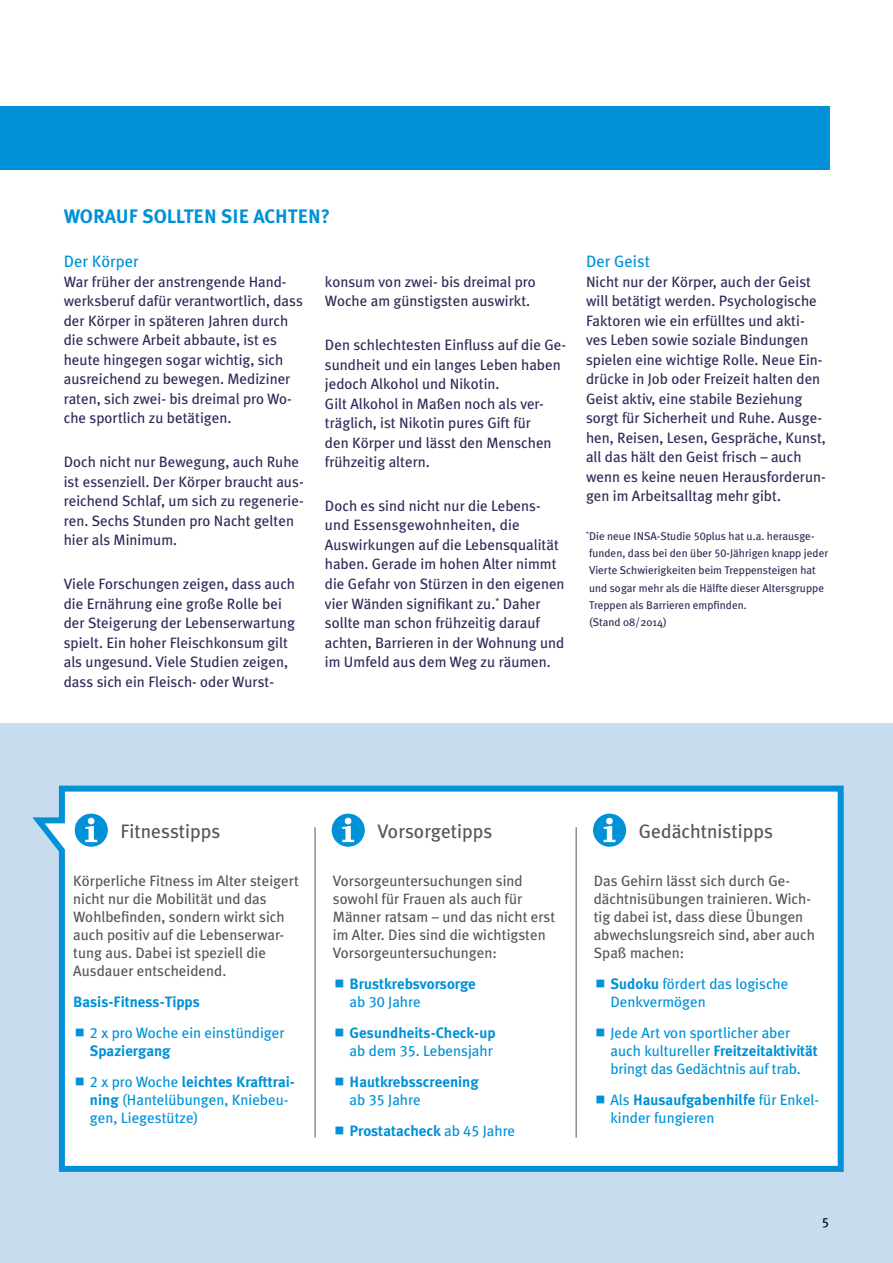
<style>
.page{position:relative;width:893px;height:1263px;background:#fff}
.page>*{position:absolute;margin:0;border:0;box-sizing:border-box;transform-origin:0 0}
.t1{font:19.5px "Meta Plus";color:#565655}
.t2{font:700 19.5px "Meta Plus";color:#0091d7}
.t3{font:16.5px "Meta Plus";color:#0091d7}
.t4{font:15px/19.5px "Meta Plus";color:#2e2a58}
.t5{font:15px/18px "Meta Plus";color:#565655}
.t6{font:15px/18px "Meta Plus";color:#0091d7}
.t7{font:700 15px/18px "Meta Plus";color:#0091d7}
.t8{font:13.5px "Meta Plus";color:#000}
.t9{font:11.25px/17.2px "Meta Plus";color:#2e2a58}
.s1{font-family:"Meta Plus Book Caps"}
.s2{font-weight:700}
.s3{font-weight:400}
.s4{font-family:"Meta Plus Book Caps";font-weight:400}
</style>
<div class="page">
<div style="left:0;top:724px;width:893px;height:539px;background:#c8dcf0"></div>
<svg style="left:32px;top:785px;width:812px;height:387px;background:#f1f8fc"></svg>
<div style="left:0;top:106px;width:829px;height:64px;background:#0091d7"></div>
<hr style="left:315px;top:827px;width:1px;height:311px;background:#565655">
<hr style="left:576px;top:827px;width:1px;height:311px;background:#565655">
<div style="left:75px;top:814px;width:33px;height:33px;background:#0091d7;border-radius:50%"></div>
<svg style="left:85px;top:818px;width:12px;height:24px"></svg>
<div style="left:332px;top:814px;width:33px;height:33px;background:#0091d7;border-radius:50%"></div>
<svg style="left:342px;top:818px;width:12px;height:24px"></svg>
<div style="left:593px;top:814px;width:33px;height:33px;background:#0091d7;border-radius:50%"></div>
<svg style="left:604px;top:826px;width:11px;height:16px"></svg>
<div style="left:606px;top:818px;width:7px;height:6px;background:#fff;border-radius:50%"></div>
<svg style="left:76px;top:1028px;width:8px;height:8px"></svg>
<svg style="left:76px;top:1077px;width:8px;height:8px"></svg>
<svg style="left:336px;top:980px;width:7px;height:8px"></svg>
<svg style="left:336px;top:1028px;width:7px;height:8px"></svg>
<svg style="left:336px;top:1077px;width:7px;height:8px"></svg>
<svg style="left:336px;top:1126px;width:7px;height:8px"></svg>
<svg style="left:597px;top:980px;width:7px;height:8px"></svg>
<svg style="left:597px;top:1028px;width:7px;height:8px"></svg>
<svg style="left:597px;top:1095px;width:7px;height:8px"></svg>
<p class="t2" style="left:64px;top:205px;width:268px">WORAUF SOLLTEN SIE ACHTEN?</p>
<p class="t3" style="left:64px;top:252px;width:77px">Der Körper</p>
<p class="t4" style="left:64px;top:272px;width:241px">War früher der anstrengende Hand&shy;werksberuf dafür verantwortlich, dass der Körper in späteren Jahren durch die schwere Arbeit abbaute, ist es heute hingegen sogar wichtig, sich ausreichend zu bewegen. Mediziner raten, sich zwei- bis dreimal pro Wo&shy;che sportlich zu betätigen.</p>
<p class="t4" style="left:64px;top:452px;width:241px">Doch nicht nur Bewegung, auch Ruhe ist essenziell. Der Körper braucht aus&shy;reichend Schlaf, um sich zu regenerie&shy;ren. Sechs Stunden pro Nacht gelten hier als Minimum.</p>
<p class="t4" style="left:64px;top:574px;width:233px">Viele Forschungen zeigen, dass auch die Ernährung eine große Rolle bei der Steigerung der Lebenserwartung spielt. Ein hoher Fleischkonsum gilt als ungesund. Viele Studien zeigen, dass sich ein Fleisch- oder Wurst-</p>
<p class="t4" style="left:325px;top:272px;width:212px">konsum von zwei- bis dreimal pro<br>Woche am günstigsten auswirkt.</p>
<p class="t4" style="left:325px;top:335px;width:243px">Den schlechtesten Einfluss auf die Ge&shy;sundheit und ein langes Leben haben jedoch Alkohol und Nikotin.<br>Gilt Alkohol in Maßen noch als ver&shy;träglich, ist Nikotin pures Gift für<br>den Körper und lässt den Menschen frühzeitig altern.</p>
<p class="t4" style="left:325px;top:496px;width:241px">Doch es sind nicht nur die Lebens&shy;und Essensgewohnheiten, die Auswirkungen auf die Lebensqualität haben. Gerade im hohen Alter nimmt die Gefahr von Stürzen in den eigenen vier Wänden signifikant zu.<sup>*</sup> Daher sollte man schon frühzeitig darauf achten, Barrieren in der Wohnung und im Umfeld aus dem Weg zu räumen.</p>
<p class="t3" style="left:586px;top:252px;width:66px">Der Geist</p>
<p class="t4" style="left:586px;top:272px;width:241px">Nicht nur der Körper, auch der Geist will betätigt werden. Psychologische Faktoren wie ein erfülltes und akti&shy;ves Leben sowie soziale Bindungen spielen eine wichtige Rolle. Neue Ein&shy;drücke in Job oder Freizeit halten den Geist aktiv, eine stabile Beziehung sorgt für Sicherheit und Ruhe. Ausge&shy;hen, Reisen, Lesen, Gespräche, Kunst, all das hält den Geist frisch – auch wenn es keine neuen Herausforderun&shy;gen im Arbeitsalltag mehr gibt.</p>
<p class="t9" style="left:586px;top:527px;width:244px"><sup>*</sup>Die neue INSA-Studie <span class="s1">50</span>plus hat u.a. herausge&shy;funden, dass bei den über <span class="s1">50</span>-Jährigen knapp jeder Vierte Schwierigkeiten beim Treppensteigen hat und sogar mehr als die Hälfte dieser Altersgruppe Treppen als Barrieren empfinden.<br>(Stand 08/2014)</p>
<p class="t1" style="left:121px;top:820px;width:101px">Fitnesstipps</p>
<p class="t5" style="left:73px;top:872px;width:227px">Körperliche Fitness im Alter steigert nicht nur die Mobilität und das<br>Wohlbefinden, sondern wirkt sich auch positiv auf die Lebenserwar&shy;tung aus. Dabei ist speziell die<br>Ausdauer entscheidend.</p>
<p class="t7" style="left:73px;top:993px;width:128px">Basis-Fitness-Tipps</p>
<p class="t6" style="left:90px;top:1024px;width:196px"><span class="s1">2</span> x pro Woche ein einstündiger<br><span class="s2">Spaziergang</span></p>
<p class="t6" style="left:90px;top:1072px;width:206px"><span class="s1">2</span> x pro Woche <span class="s2">leichtes Krafttrai&shy;ning</span> (Hantelübungen, Kniebeu&shy;gen, Liegestütze)</p>
<p class="t1" style="left:378px;top:820px;width:116px">Vorsorgetipps</p>
<p class="t5" style="left:333px;top:872px;width:224px">Vorsorgeuntersuchungen sind sowohl für Frauen als auch für<br>Männer ratsam – und das nicht erst im Alter. Dies sind die wichtigsten<br>Vorsorgeuntersuchungen:</p>
<p class="t7" style="left:350px;top:975px;width:128px">Brustkrebsvorsorge <span class="s3">ab</span> <span class="s4">30</span> <span class="s3">Jahre</span></p>
<p class="t7" style="left:350px;top:1024px;width:147px">Gesundheits-Check-up <span class="s3">ab dem</span> <span class="s4">35</span><span class="s3">. Lebensjahr</span></p>
<p class="t7" style="left:350px;top:1072px;width:130px">Hautkrebsscreening <span class="s3">ab</span> <span class="s4">35</span> <span class="s3">Jahre</span></p>
<p class="t7" style="left:350px;top:1121px;width:167px">Prostatacheck <span class="s3">ab</span> <span class="s4">45</span> <span class="s3">Jahre</span></p>
<p class="t1" style="left:639px;top:820px;width:136px">Gedächtnistipps</p>
<p class="t5" style="left:594px;top:872px;width:223px">Das Gehirn lässt sich durch Ge&shy;dächtnisübungen trainieren. Wich&shy;tig dabei ist, dass diese Übungen abwechslungsreich sind, aber auch<br>Spaß machen:</p>
<p class="t6" style="left:610px;top:975px;width:179px"><span class="s2">Sudoku</span> fördert das logische<br>Denkvermögen</p>
<p class="t6" style="left:610px;top:1024px;width:209px">Jede Art von sportlicher aber auch kultureller <span class="s2">Freitzeitaktivität </span>bringt das Gedächtnis auf trab.</p>
<p class="t6" style="left:610px;top:1090px;width:210px">Als <span class="s2">Hausaufgabenhilfe</span> für Enkel&shy;kinder fungieren</p>
<p class="t8" style="left:822px;top:1212px;width:9px">5</p>
</div>
